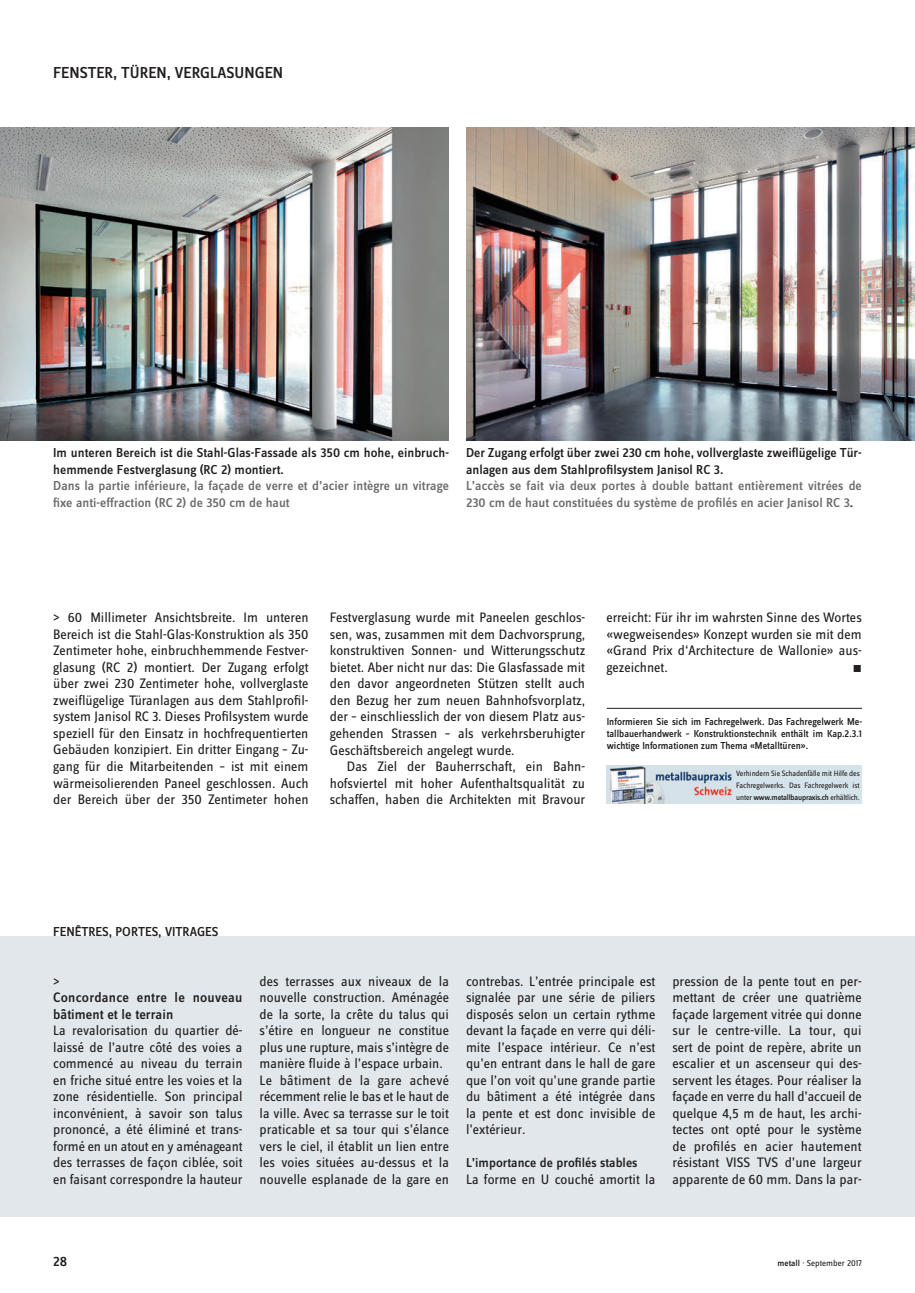
<style>
.page{position:relative;width:915px;height:1293px;background:#fff}
.page>*{position:absolute;margin:0;border:0;box-sizing:border-box;transform-origin:0 0}
.DE_rubrik_11{font:500 16.5px "Zine Sans Dis";color:#231f20}
.FR_Grundtext_ohne_EZ{font:14.25px/16.5px "Zine Sans Dis";color:#231f20;text-align:justify}
.DE_Grundtext_o_EZ{font:14.25px/16.5px "Zine Sans Dis";color:#231f20;text-align:justify}
.FR_Grundtext_ohne_EZ-2{font:500 14.25px/16.5px "Zine Sans Dis";letter-spacing:.015em;color:#231f20}
.DE_Grundtext_o_EZ-2{font:500 13.5px/16.5px "Zine Sans Dis";color:#6c6d70}
.DE_Grundtext_o_EZ-3{font:500 13.5px/16.5px "Zine Sans Dis";color:#231f20}
.FR_Grundtext_ohne_EZ-3{font:500 13.5px "Zine Sans Dis";color:#231f20}
.FR_rubrik_9__med{font:500 13.5px "Zine Sans Dis";color:#231f20}
.DE_Legende_9__medium{font:500 10.5px/12px "Zine Sans Dis";color:#231f20;text-align:justify;scale:.95 1}
.DE_Grundtext_o_EZ-4{font:10.5px "Zine Sans Dis Regular Roman Exp";color:#231f20}
.t1{font:9px "Zine Sans Dis";color:#231f20}
.DE_Legende_9__medium-2{font:8.1px/12px "Zine Sans Dis";letter-spacing:-.01em;color:#231f20;text-align:justify}
.s1{color:#231f20}
.s2{font-weight:500}
</style>
<div class="page">
<div style="left:0;top:936px;width:914px;height:280px;background:#e1e7ea"></div>
<hr style="left:606px;top:708px;width:255px;height:1px;background:#231f20">
<img style="left:606px;top:765px;width:127px;height:39px">
<div style="left:733px;top:765px;width:128px;height:39px;background:#d5e3ea"></div>
<img style="left:0;top:127px;width:449px;height:314px">
<img style="left:466px;top:127px;width:448px;height:314px">
<p class="DE_rubrik_11" style="left:53px;top:64px;width:231px">FENSTER, TÜREN, VERGLASUNGEN</p>
<p class="DE_Grundtext_o_EZ-3" style="left:53px;top:445px;width:397px">Im unteren Bereich ist die Stahl-Glas-Fassade als 350 cm hohe, einbruch&shy;hemmende Festverglasung (RC 2) montiert.</p>
<p class="DE_Grundtext_o_EZ-2" style="left:53px;top:478px;width:397px">Dans la partie inférieure, la façade de verre et d’acier intègre un vitrage fixe anti-effraction (RC 2) de 350 cm de haut</p>
<p class="DE_Grundtext_o_EZ-3" style="left:466px;top:445px;width:397px">Der Zugang erfolgt über zwei 230 cm hohe, vollverglaste zweiflügelige Tür&shy;anlagen aus dem Stahlprofilsystem Janisol RC 3.</p>
<p class="DE_Grundtext_o_EZ-2" style="left:466px;top:478px;width:397px">L’accès se fait via deux portes à double battant entièrement vitrées de<br>230 cm de haut constituées du système de profilés en acier Janisol RC 3<span class="s1">.</span></p>
<p class="DE_Grundtext_o_EZ" style="left:53px;top:610px;width:257px">&gt; 60 Millimeter Ansichtsbreite. Im unteren Bereich ist die Stahl-Glas-Konstruktion als 350<br>Zentimeter hohe, einbruchhemmende Festver&shy;glasung (RC 2) montiert. Der Zugang erfolgt über zwei 230 Zentimeter hohe, vollverglaste zweiflügelige Türanlagen aus dem Stahlprofil&shy;system Janisol RC 3. Dieses Profilsystem wurde speziell für den Einsatz in hochfrequentierten Gebäuden konzipiert. Ein dritter Eingang – Zu&shy;gang für die Mitarbeitenden – ist mit einem wärmeisolierenden Paneel geschlossen. Auch der Bereich über der 350 Zentimeter hohen</p>
<p class="DE_Grundtext_o_EZ" style="left:330px;top:610px;width:257px">Festverglasung wurde mit Paneelen geschlos&shy;sen, was, zusammen mit dem Dachvorsprung, konstruktiven Sonnen- und Witterungsschutz bietet. Aber nicht nur das: Die Glasfassade mit den davor angeordneten Stützen stellt auch den Bezug her zum neuen Bahnhofsvorplatz, der – einschliesslich der von diesem Platz aus&shy;gehenden Strassen – als verkehrsberuhigter Geschäftsbereich angelegt wurde.</p>
<p class="DE_Grundtext_o_EZ" style="left:330px;top:758px;width:257px;text-indent:17px">Das Ziel der Bauherrschaft, ein Bahn&shy;hofsviertel mit hoher Aufenthaltsqualität zu schaffen, haben die Architekten mit Bravour</p>
<p class="DE_Grundtext_o_EZ" style="left:606px;top:610px;width:257px">erreicht: Für ihr im wahrsten Sinne des Wortes «wegweisendes» Konzept wurden sie mit dem «Grand Prix d‘Architecture de Wallonie» aus&shy;gezeichnet.</p>
<p class="DE_Grundtext_o_EZ-4" style="left:852px;top:663px;width:11px">m</p>
<p class="DE_Legende_9__medium" style="left:606px;top:716px;width:270px">Informieren Sie sich im Fachregelwerk. Das Fachregelwerk Me&shy;tallbauerhandwerk – Konstruktionstechnik enthält im Kap.2.3.1 wichtige Informationen zum Thema «Metalltüren».</p>
<p class="DE_Legende_9__medium-2" style="left:736px;top:768px;width:125px">Verhindern Sie Schadenfälle mit Hilfe des Fachregelwerks. Das Fachregelwerk ist unter <span class="s2">www.metallbaupraxis.ch</span> erhältlich.</p>
<p class="FR_rubrik_9__med" style="left:53px;top:925px;width:167px">FENÊTRES, PORTES, VITRAGES</p>
<p class="FR_Grundtext_ohne_EZ" style="left:53px;top:973px;width:8px">&gt;</p>
<p class="FR_Grundtext_ohne_EZ-2" style="left:53px;top:989px;width:191px">Concordance entre le nouveau bâtiment et le terrain</p>
<p class="FR_Grundtext_ohne_EZ" style="left:53px;top:1022px;width:191px">La revalorisation du quartier dé&shy;laissé de l’autre côté des voies a commencé au niveau du terrain en friche situé entre les voies et la zone résidentielle. Son principal inconvénient, à savoir son talus prononcé, a été éliminé et trans&shy;formé en un atout en y aménageant des terrasses de façon ciblée, soit en faisant correspondre la hauteur</p>
<p class="FR_Grundtext_ohne_EZ" style="left:259px;top:973px;width:191px">des terrasses aux niveaux de la nouvelle construction. Aménagée de la sorte, la crête du talus qui s’étire en longueur ne constitue plus une rupture, mais s’intègre de manière fluide à l’espace urbain.</p>
<p class="FR_Grundtext_ohne_EZ" style="left:259px;top:1072px;width:191px">Le bâtiment de la gare achevé récemment relie le bas et le haut de la ville. Avec sa terrasse sur le toit praticable et sa tour qui s’élance vers le ciel, il établit un lien entre les voies situées au-dessus et la nouvelle esplanade de la gare en</p>
<p class="FR_Grundtext_ohne_EZ" style="left:466px;top:973px;width:191px">contrebas. L’entrée principale est signalée par une série de piliers disposés selon un certain rythme devant la façade en verre qui déli&shy;mite l’espace intérieur. Ce n’est qu’en entrant dans le hall de gare que l’on voit qu’une grande partie du bâtiment a été intégrée dans la pente et est donc invisible de l’extérieur.</p>
<p class="FR_Grundtext_ohne_EZ-3" style="left:466px;top:1156px;width:173px">L’importance de profilés stables</p>
<p class="FR_Grundtext_ohne_EZ" style="left:466px;top:1171px;width:191px">La forme en U couché amortit la</p>
<p class="FR_Grundtext_ohne_EZ" style="left:672px;top:973px;width:191px">pression de la pente tout en per&shy;mettant de créer une quatrième façade largement vitrée qui donne sur le centre-ville. La tour, qui sert de point de repère, abrite un escalier et un ascenseur qui des&shy;servent les étages. Pour réaliser la façade en verre du hall d’accueil de quelque 4,5 m de haut, les archi&shy;tectes ont opté pour le système de profilés en acier hautement résistant VISS TVS d’une largeur apparente de 60 mm. Dans la par-</p>
<p class="FR_Grundtext_ohne_EZ-2" style="left:53px;top:1253px;width:16px">28</p>
<p class="t1" style="left:777px;top:1259px;width:86px"><span class="s2">metall</span> · September 2017</p>
</div>
